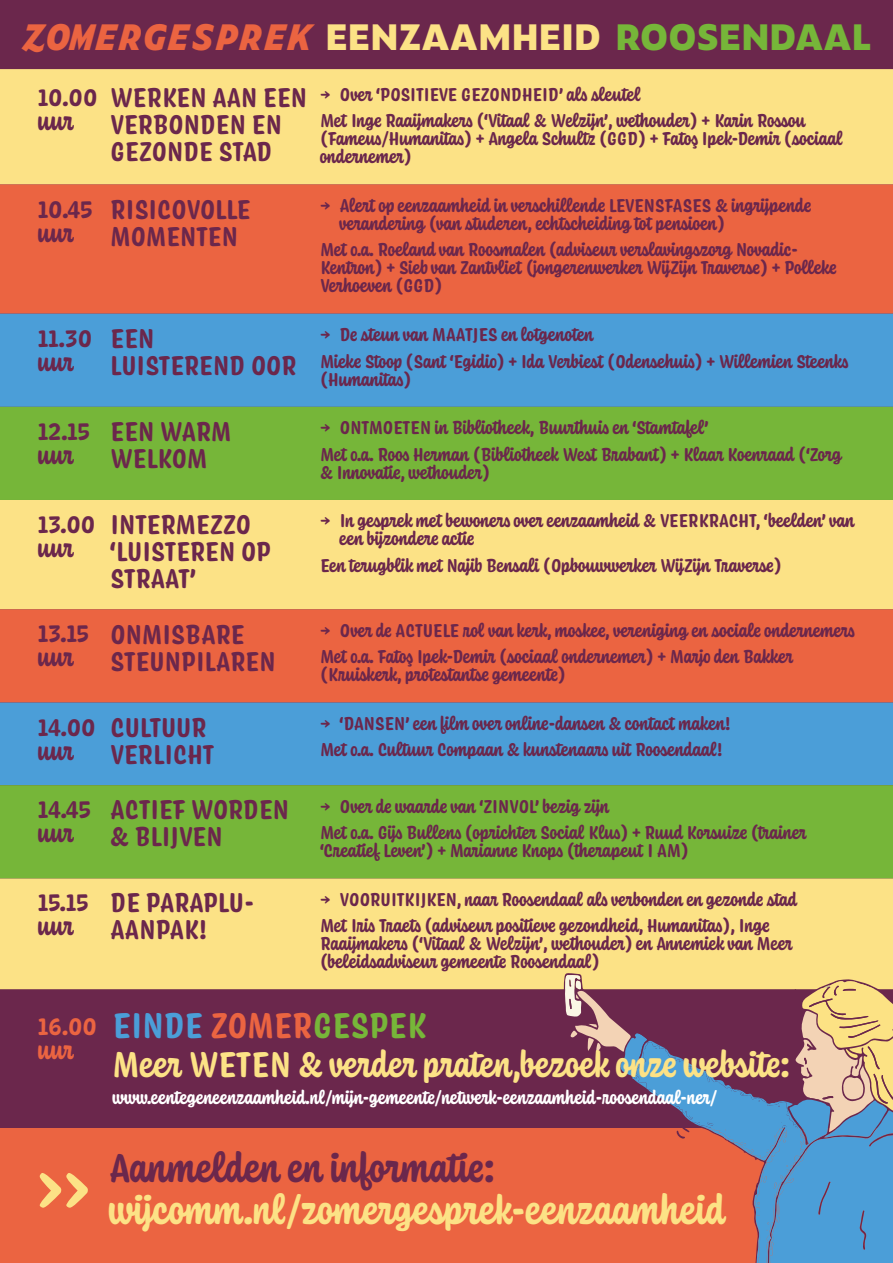
<style>
.page{position:relative;width:893px;height:1263px;background:#fff}
.page>*{position:absolute;margin:0;border:0;box-sizing:border-box;transform-origin:0 0}
.t1{font:700 42px/42px "Coniferous";letter-spacing:.025em;color:#fce286}
.t2{font:700 37.5px/39px "Coniferous";color:#fce286}
.t3{font:italic 800 34.5px "Zeitung Mono Pro";color:#eb6441}
.t4{font:700 28.5px/27px "Coniferous";color:#6b274c}
.t5{font:700 27px/24px "Coniferous";letter-spacing:.01em;color:#6b274c}
.t6{font:700 27px/24px "Coniferous";letter-spacing:.01em;color:#eb6441}
.t7{font:700 19.5px/18px "Coniferous";letter-spacing:.025em;color:#6b274c}
.t8{font:700 19.5px/26.5px "Coniferous";letter-spacing:.005em;color:#6b274c}
.t9{font:700 19.5px "Coniferous";letter-spacing:.025em;color:#fff}
.s1{font-family:"Zeitung Pro";font-style:normal;color:#fce286}
.s2{font-family:"Zeitung Pro";font-style:normal;color:#76b639}
.s3{color:#4b9ed8}
.s4{color:#eb6441}
.s5{color:#77b639}
.s6{color:#6b274c}
</style>
<div class="page">
<div style="left:0;top:1128px;width:563px;height:135px;background:#eb6441"></div>
<div style="left:0;top:0;width:893px;height:1128px;background:#6b274c"></div>
<div style="left:0;top:69px;width:893px;height:115px;background:#fce286"></div>
<div style="left:0;top:184px;width:893px;height:130px;background:#eb6441"></div>
<div style="left:0;top:314px;width:893px;height:93px;background:#4b9ed8"></div>
<div style="left:0;top:407px;width:893px;height:93px;background:#76b639"></div>
<div style="left:0;top:500px;width:893px;height:489px;background:#fce286"></div>
<div style="left:0;top:609px;width:893px;height:93px;background:#eb6441"></div>
<div style="left:0;top:702px;width:893px;height:83px;background:#4b9ed8"></div>
<div style="left:0;top:785px;width:893px;height:93px;background:#76b639"></div>
<svg style="left:0;top:989px;width:563px;height:1px"></svg>
<svg style="left:565px;top:975px;width:328px;height:288px"></svg>
<h3 class="t3" style="left:21px;top:6px;width:852px">ZOMERGESPREK <span class="s1">EENZAAMHEID</span> <span class="s2">ROOSENDAAL</span></h3>
<h3 class="t5" style="left:38px;top:84px;width:61px">10.00 uur</h3>
<h3 class="t4" style="left:111px;top:83px;width:198px">WERKEN AAN EEN<br>VERBONDEN EN<br>GEZONDE STAD</h3>
<p class="t8" style="left:320px;top:80px;width:487px">→ Over ‘POSITIEVE GEZONDHEID’ als sleutel<br>Met Inge Raaijmakers (‘Vitaal &amp; Welzijn’, wethouder) + Karin Rossou</p>
<p class="t7" style="left:320px;top:129px;width:524px">(Fameus/Humanitas) + Angela Schultz (GGD) + Fatoş Ipek-Demir (sociaal ondernemer)</p>
<h3 class="t5" style="left:38px;top:195px;width:56px">10.45 uur</h3>
<h3 class="t4" style="left:111px;top:194px;width:142px">RISICOVOLLE<br>MOMENTEN</h3>
<p class="t7" style="left:340px;top:196px;width:473px;text-indent:-20px">→ Alert op eenzaamheid in verschillende LEVENSFASES &amp; ingrijpende verandering (van studeren, echtscheiding tot pensioen)</p>
<p class="t7" style="left:320px;top:240px;width:518px">Met o.a. Roeland van Roosmalen (adviseur verslavingszorg Novadic-<br>Kentron) + Sieb van Zantvliet (jongerenwerker WijZijn Traverse) + Polleke<br>Verhoeven (GGD)</p>
<h3 class="t5" style="left:38px;top:325px;width:55px">11.30 uur</h3>
<h3 class="t4" style="left:111px;top:324px;width:188px">EEN<br>LUISTEREND OOR</h3>
<p class="t7" style="left:320px;top:320px;width:531px;line-height:26.5px">→ De steun van MAATJES en lotgenoten<br>Mieke Stoop (Sant ‘Egidio) + Ida Verbiest (Odensehuis) + Willemien Steenks</p>
<p class="t7" style="left:320px;top:369px;width:92px">(Humanitas)</p>
<h3 class="t5" style="left:38px;top:418px;width:53px">12.15 uur</h3>
<h3 class="t4" style="left:111px;top:417px;width:123px">EEN WARM<br>WELKOM</h3>
<p class="t7" style="left:320px;top:414px;width:523px;line-height:26.5px">→ ONTMOETEN in Bibliotheek, Buurthuis en ‘Stamtafel’<br>Met o.a. Roos Herman (Bibliotheek West Brabant) + Klaar Koenraad (‘Zorg</p>
<p class="t7" style="left:320px;top:462px;width:171px">&amp; Innovatie, wethouder)</p>
<h3 class="t5" style="left:38px;top:511px;width:59px">13.00 uur</h3>
<h3 class="t4" style="left:111px;top:510px;width:162px">INTERMEZZO ‘LUISTEREN OP<br>STRAAT’</h3>
<p class="t7" style="left:340px;top:511px;width:516px;text-indent:-20px">→ In gesprek met bewoners over eenzaamheid &amp; VEERKRACHT, ‘beelden’ van een bijzondere actie</p>
<p class="t7" style="left:320px;top:556px;width:463px">Een terugblik met Najib Bensali (Opbouwwerker WijZijn Traverse)</p>
<h3 class="t5" style="left:38px;top:620px;width:52px">13.15 uur</h3>
<h3 class="t4" style="left:111px;top:619px;width:167px">ONMISBARE<br>STEUNPILAREN</h3>
<p class="t7" style="left:320px;top:616px;width:537px;line-height:26.5px">→ Over de ACTUELE rol van kerk, moskee, vereniging en sociale ondernemers<br>Met o.a. Fatoş Ipek-Demir (sociaal ondernemer) + Marjo den Bakker</p>
<p class="t7" style="left:320px;top:665px;width:247px">(Kruiskerk, protestantse gemeente)</p>
<h3 class="t5" style="left:38px;top:713px;width:59px">14.00 uur</h3>
<h3 class="t4" style="left:111px;top:712px;width:105px">CULTUUR<br>VERLICHT</h3>
<p class="t7" style="left:320px;top:709px;width:412px;line-height:26.5px">→ ‘DANSEN’ een film over online-dansen &amp; contact maken!<br>Met o.a. Cultuur Compaan &amp; kunstenaars uit Roosendaal!</p>
<h3 class="t5" style="left:38px;top:796px;width:54px">14.45 uur</h3>
<h3 class="t4" style="left:111px;top:795px;width:180px">ACTIEF WORDEN &amp; BLIJVEN</h3>
<p class="t7" style="left:320px;top:792px;width:489px;line-height:26.5px">→ Over de waarde van ‘ZINVOL’ bezig zijn<br>Met o.a. Gijs Bullens (oprichter Social Klus) + Ruud Korsuize (trainer</p>
<p class="t7" style="left:320px;top:841px;width:370px">‘Creatief Leven’) + Marianne Knops (therapeut I AM)</p>
<h3 class="t5" style="left:38px;top:889px;width:52px">15.15 uur</h3>
<h3 class="t4" style="left:111px;top:888px;width:146px">DE PARAPLU-<br>AANPAK!</h3>
<p class="t7" style="left:320px;top:885px;width:478px;line-height:26.5px">→ VOORUITKIJKEN, naar Roosendaal als verbonden en gezonde stad<br>Met Iris Traets (adviseur positieve gezondheid, Humanitas), Inge</p>
<p class="t7" style="left:320px;top:934px;width:475px">Raaijmakers (‘Vitaal &amp; Welzijn’, wethouder) en Annemiek van Meer (beleidsadviseur gemeente Roosendaal)</p>
<h3 class="t6" style="left:38px;top:1013px;width:60px">16.00 uur</h3>
<h2 class="t2" style="left:113px;top:1004px;width:679px"><span class="s3">EINDE</span> <span class="s4">ZOMER</span><span class="s5">GESPEK<br></span>Meer WETEN &amp; verder praten,bezoek onze website:</h2>
<p class="t9" style="left:113px;top:1083px;width:606px">www.eentegeneenzaamheid.nl/mijn-gemeente/netwerk-eenzaamheid-roosendaal-ner/</p>
<h1 class="t1" style="left:36px;top:1145px;width:691px;text-indent:74px"><span class="s6">Aanmelden en informatie:<br></span><sup>&gt;&gt;</sup> wijcomm.nl/zomergesprek-eenzaamheid</h1>
</div>
